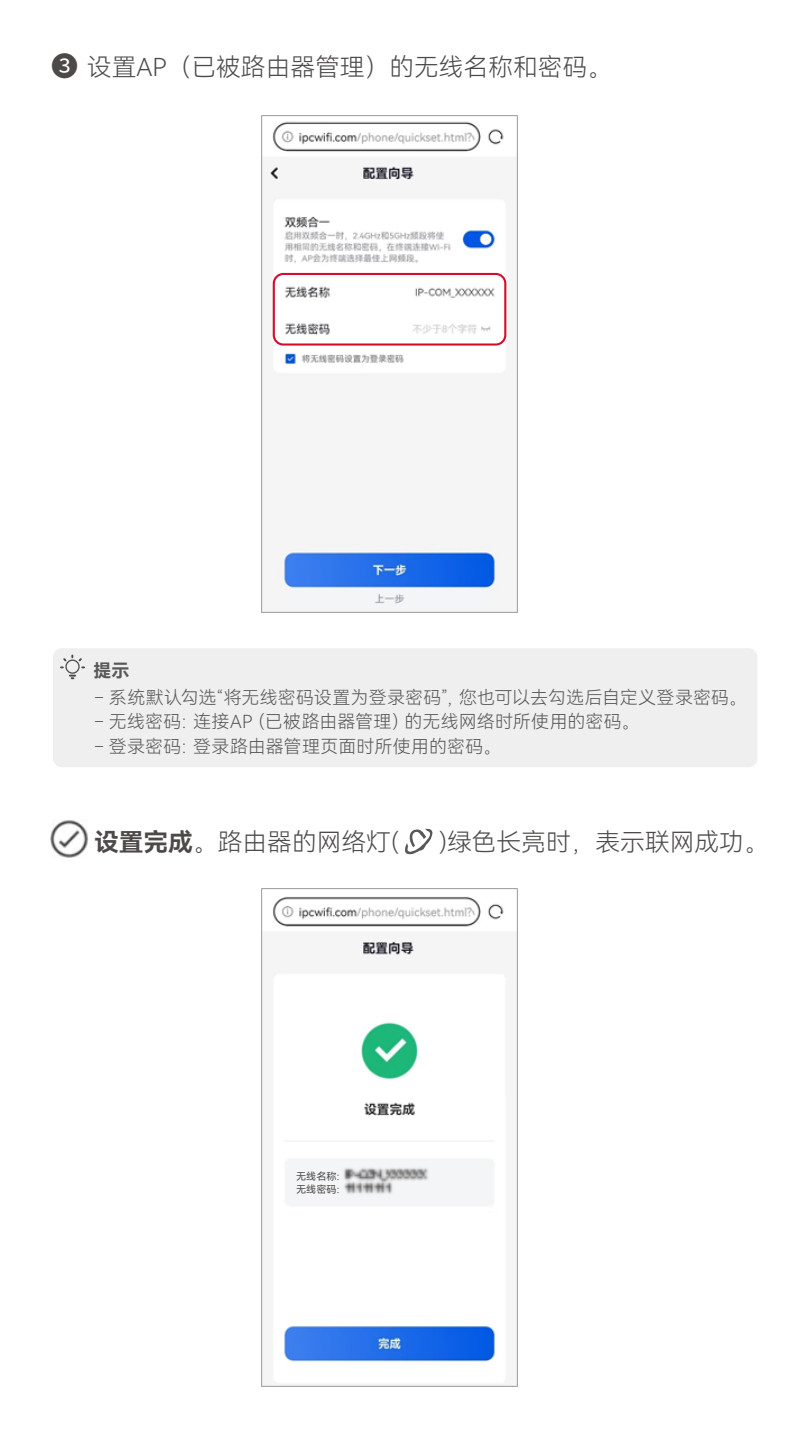
<style>
.page{position:relative;width:810px;height:1440px;background:#fff}
.page>*{position:absolute;margin:0;border:0;box-sizing:border-box;transform-origin:0 0}
.t1{font:24.75px "Harmony OS Sans SC Light";color:#4c4948}
.t2{font:18px/24.8px "Harmony OS Sans SC Light";letter-spacing:.01em;color:#595757}
.t3{font:18px "Harmony OS Sans SC Bold";color:#595757}
.t4{font:10.12px/13.5px "Harmony OS Sans SC";color:#4c4948}
.s1{font-family:"Source Han Sans CN";font-size:27px}
.s2{font-family:"Harmony OS Sans SC Bold"}
</style>
<div class="page">
<div style="left:53px;top:648px;width:704px;height:119px;background:#efefef;border-radius:9px"></div>
<div style="left:65px;top:660px;width:15px;height:14px;border:1px solid #4c4948;border-radius:50%"></div>
<svg style="left:70px;top:675px;width:5px;height:4px"></svg>
<svg style="left:61px;top:655px;width:23px;height:13px"></svg>
<img style="left:261px;top:115px;width:257px;height:498px">
<svg style="left:405px;top:828px;width:28px;height:27px"></svg>
<img style="left:51px;top:820px;width:38px;height:37px">
<img style="left:261px;top:889px;width:257px;height:497px">
<div style="left:273px;top:273px;width:233px;height:73px;border:2px solid #d30d2b;border-radius:10px"></div>
<img style="left:262px;top:1087px;width:246px;height:189px">
<h1 class="t1" style="left:51px;top:50px;width:563px"><span class="s1">❸</span> 设置AP（已被路由器管理）的无线名称和密码。</h1>
<p class="t3" style="left:93px;top:658px;width:37px">提示</p>
<p class="t2" style="left:94px;top:684px;width:654px">− 系统默认勾选“将无线密码设置为登录密码”，您也可以去勾选后自定义登录密码。− 无线密码：连接AP（已被路由器管理）的无线网络时所使用的密码。<br>− 登录密码：登录路由器管理页面时所使用的密码。</p>
<h1 class="t1" style="left:94px;top:825px;width:306px"><span class="s2">设置完成</span>。路由器的网络灯(</h1>
<h1 class="t1" style="left:439px;top:825px;width:331px">)绿色长亮时，表示联网成功。</h1>
<p class="t4" style="left:296px;top:1169px;width:45px">无线名称:无线密码:</p>
</div>
